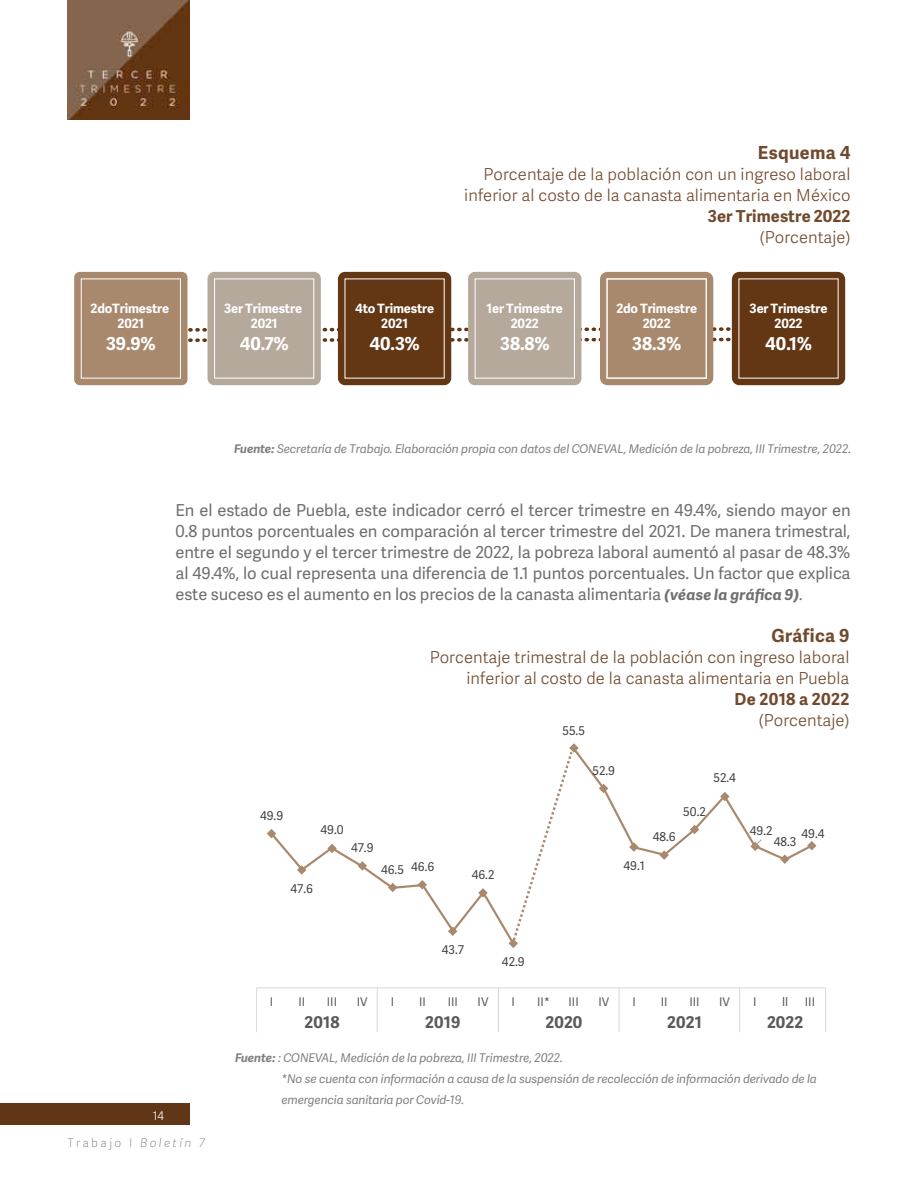
<style>
.page{position:relative;width:918px;height:1188px;background:#fff}
.page>*{position:absolute;margin:0;border:0;box-sizing:border-box;transform-origin:0 0}
.t1{font:700 18px "Adelle Sans";letter-spacing:.02em;color:#714a2e}
.t2{font:700 17.85px "Adelle Sans";color:#fff}
.t3{font:16.5px/21px "Adelle Sans";letter-spacing:-.005em;color:#706f6f;text-align:justify}
.t4{font:300 16.5px/21px "Adelle Sans";letter-spacing:.005em;color:#714a2e;text-align:right}
.t5{font:700 16.5px "Adelle Sans";letter-spacing:.005em;color:#714a2e}
.t6{font:700 16.2px "Adelle Sans";letter-spacing:.01em;color:#5a5a5a}
.t7{font:700 12.9px/15.5px "Adelle Sans";letter-spacing:-.01em;color:#fff;text-align:center}
.t8{font:12.15px "Adelle Sans";color:#404040}
.t9{font:italic 12px/21px "Adelle Sans";letter-spacing:-.01em;color:#818080}
.t10{font:12px "Adelle Sans";color:#5a5a5a}
.t11{font:100 12px "Adelle Sans";letter-spacing:.2em;color:#808080}
.t12{font:300 12px "Adelle Sans";color:#fff}
.s1{font-weight:700}
.s2{font-weight:700;font-style:italic;font-size:15px}
.s3{font-size:15px}
.s4{font-style:italic}
</style>
<div class="page">
<img style="left:68px;top:0;width:122px;height:120px">
<div style="left:0;top:1104px;width:190px;height:21px;background:#613617"></div>
<svg style="left:187px;top:325px;width:545px;height:19px"></svg>
<div style="left:74px;top:272px;width:113px;height:113px;background:#a8896d;border-radius:6px"></div>
<div style="left:208px;top:272px;width:113px;height:113px;background:#b5a99c;border-radius:7px"></div>
<div style="left:338px;top:272px;width:113px;height:113px;background:#633614;border-radius:7px"></div>
<div style="left:468px;top:272px;width:113px;height:113px;background:#b5a99c;border-radius:7px"></div>
<div style="left:600px;top:272px;width:113px;height:113px;background:#a8896d;border-radius:7px"></div>
<div style="left:81px;top:278px;width:100px;height:101px;border:1px solid #fff"></div>
<div style="left:214px;top:278px;width:100px;height:101px;border:1px solid #fff"></div>
<div style="left:475px;top:278px;width:100px;height:101px;border:1px solid #fff"></div>
<div style="left:732px;top:272px;width:113px;height:113px;background:#633614;border-radius:7px"></div>
<div style="left:607px;top:278px;width:100px;height:101px;border:1px solid #fff"></div>
<hr style="left:257px;top:987px;width:569px;height:1px;background:#d9d9d9">
<svg style="left:825px;top:988px;width:1px;height:44px"></svg>
<svg style="left:739px;top:988px;width:1px;height:44px"></svg>
<svg style="left:619px;top:988px;width:1px;height:44px"></svg>
<svg style="left:498px;top:988px;width:1px;height:44px"></svg>
<svg style="left:377px;top:988px;width:1px;height:44px"></svg>
<svg style="left:256px;top:988px;width:1px;height:44px"></svg>
<svg style="left:271px;top:754px;width:541px;height:190px"></svg>
<svg style="left:267px;top:829px;width:9px;height:9px"></svg>
<svg style="left:297px;top:865px;width:9px;height:10px"></svg>
<svg style="left:327px;top:844px;width:10px;height:9px"></svg>
<svg style="left:358px;top:861px;width:9px;height:10px"></svg>
<svg style="left:388px;top:883px;width:9px;height:9px"></svg>
<svg style="left:418px;top:880px;width:9px;height:10px"></svg>
<svg style="left:448px;top:927px;width:9px;height:9px"></svg>
<svg style="left:478px;top:888px;width:10px;height:10px"></svg>
<svg style="left:599px;top:784px;width:9px;height:9px"></svg>
<svg style="left:629px;top:842px;width:10px;height:10px"></svg>
<svg style="left:659px;top:850px;width:10px;height:10px"></svg>
<svg style="left:690px;top:825px;width:9px;height:9px"></svg>
<svg style="left:720px;top:792px;width:10px;height:9px"></svg>
<svg style="left:780px;top:854px;width:10px;height:10px"></svg>
<svg style="left:807px;top:841px;width:10px;height:9px"></svg>
<svg style="left:750px;top:838px;width:13px;height:13px"></svg>
<svg style="left:509px;top:743px;width:70px;height:205px"></svg>
<p class="t7" style="left:91px;top:300px;width:80px">2doTrimestre<br>2021</p>
<p class="t2" style="left:106px;top:330px;width:51px">39.9%</p>
<p class="t7" style="left:224px;top:300px;width:79px">3er Trimestre<br>2021</p>
<p class="t2" style="left:240px;top:330px;width:50px">40.7%</p>
<p class="t7" style="left:355px;top:300px;width:81px">4to Trimestre<br>2021</p>
<p class="t2" style="left:370px;top:330px;width:52px">40.3%</p>
<p class="t1" style="left:758px;top:139px;width:94px">Esquema 4</p>
<p class="t4" style="left:464px;top:163px;width:388px">Porcentaje de la población con un ingreso laboral inferior al costo de la canasta alimentaria en México</p>
<p class="t5" style="left:708px;top:204px;width:144px">3er Trimestre 2022</p>
<p class="t4" style="left:760px;top:226px;width:92px">(Porcentaje)</p>
<p class="t7" style="left:487px;top:300px;width:78px">1er Trimestre<br>2022</p>
<p class="t2" style="left:500px;top:330px;width:51px">38.8%</p>
<p class="t7" style="left:616px;top:300px;width:82px">2do Trimestre<br>2022</p>
<p class="t2" style="left:632px;top:330px;width:51px">38.3%</p>
<p class="t7" style="left:750px;top:300px;width:79px">3er Trimestre<br>2022</p>
<p class="t2" style="left:765px;top:330px;width:48px">40.1%</p>
<p class="t9" style="left:234px;top:438px;width:619px"><span class="s1">Fuente:</span> Secretaría de Trabajo. Elaboración propia con datos del CONEVAL, Medición de la pobreza, III Trimestre, 2022.</p>
<p class="t3" style="left:176px;top:499px;width:677px">En el estado de Puebla, este indicador cerró el tercer trimestre en 49.4%, siendo mayor en 0.8 puntos porcentuales en comparación al tercer trimestre del 2021. De manera trimestral, entre el segundo y el tercer trimestre de 2022, la pobreza laboral aumentó al pasar de 48.3% al 49.4%, lo cual representa una diferencia de 1.1 puntos porcentuales. Un factor que explica este suceso es el aumento en los precios de la canasta alimentaria <span class="s2">(véase la gráfica 9)</span><span class="s3">.</span></p>
<p class="t1" style="left:771px;top:622px;width:79px">Gráfica 9</p>
<p class="t4" style="left:430px;top:646px;width:421px">Porcentaje trimestral de la población con ingreso laboral inferior al costo de la canasta alimentaria en Puebla</p>
<p class="t5" style="left:735px;top:687px;width:116px">De 2018 a 2022</p>
<p class="t4" style="left:759px;top:709px;width:92px">(Porcentaje)</p>
<p class="t8" style="left:562px;top:722px;width:24px">55.5</p>
<p class="t8" style="left:260px;top:807px;width:25px">49.9</p>
<p class="t8" style="left:321px;top:821px;width:25px">49.0</p>
<p class="t8" style="left:351px;top:839px;width:24px">47.9</p>
<p class="t8" style="left:291px;top:880px;width:24px">47.6</p>
<p class="t8" style="left:381px;top:860px;width:55px">46.5 46.6</p>
<p class="t8" style="left:472px;top:866px;width:24px">46.2</p>
<p class="t8" style="left:442px;top:941px;width:24px">43.7</p>
<p class="t8" style="left:502px;top:953px;width:24px">42.9</p>
<p class="t8" style="left:593px;top:762px;width:24px">52.9</p>
<p class="t8" style="left:623px;top:857px;width:23px">49.1</p>
<p class="t8" style="left:714px;top:769px;width:24px">52.4</p>
<p class="t8" style="left:653px;top:828px;width:24px">48.6</p>
<p class="t8" style="left:683px;top:803px;width:24px">50.2</p>
<p class="t8" style="left:750px;top:822px;width:24px">49.2</p>
<p class="t8" style="left:801px;top:825px;width:25px">49.4</p>
<p class="t8" style="left:774px;top:833px;width:24px">48.3</p>
<p class="t10" style="left:270px;top:993px;width:5px">I</p>
<p class="t10" style="left:298px;top:993px;width:8px">II</p>
<p class="t10" style="left:327px;top:993px;width:12px">III</p>
<p class="t10" style="left:357px;top:993px;width:12px">IV</p>
<p class="t10" style="left:391px;top:993px;width:5px">I</p>
<p class="t10" style="left:419px;top:993px;width:8px">II</p>
<p class="t10" style="left:448px;top:993px;width:12px">III</p>
<p class="t10" style="left:478px;top:993px;width:12px">IV</p>
<p class="t10" style="left:512px;top:993px;width:5px">I</p>
<p class="t10" style="left:537px;top:993px;width:14px">II*</p>
<p class="t10" style="left:569px;top:993px;width:12px">III</p>
<p class="t10" style="left:598px;top:993px;width:12px">IV</p>
<p class="t10" style="left:632px;top:993px;width:5px">I</p>
<p class="t10" style="left:661px;top:993px;width:8px">II</p>
<p class="t10" style="left:689px;top:993px;width:12px">III</p>
<p class="t10" style="left:719px;top:993px;width:12px">IV</p>
<p class="t10" style="left:753px;top:993px;width:5px">I</p>
<p class="t10" style="left:782px;top:993px;width:7px">ll</p>
<p class="t10" style="left:805px;top:993px;width:12px">III</p>
<p class="t6" style="left:305px;top:1011px;width:37px">2018</p>
<p class="t6" style="left:425px;top:1011px;width:37px">2019</p>
<p class="t6" style="left:545px;top:1011px;width:39px">2020</p>
<p class="t6" style="left:667px;top:1011px;width:36px">2021</p>
<p class="t6" style="left:767px;top:1011px;width:38px">2022</p>
<p class="t12" style="left:153px;top:1108px;width:13px">14</p>
<p class="t11" style="left:68px;top:1134px;width:139px">Trabajo I <span class="s4">Boletín 7</span></p>
<p class="t9" style="left:282px;top:1047px;width:537px;text-indent:-47px"><span class="s1">Fuente:</span> : CONEVAL, Medición de la pobreza, III Trimestre, 2022.<br>*No se cuenta con información a causa de la suspensión de recolección de información derivado de la emergencia sanitaria por Covid-19.</p>
</div>
